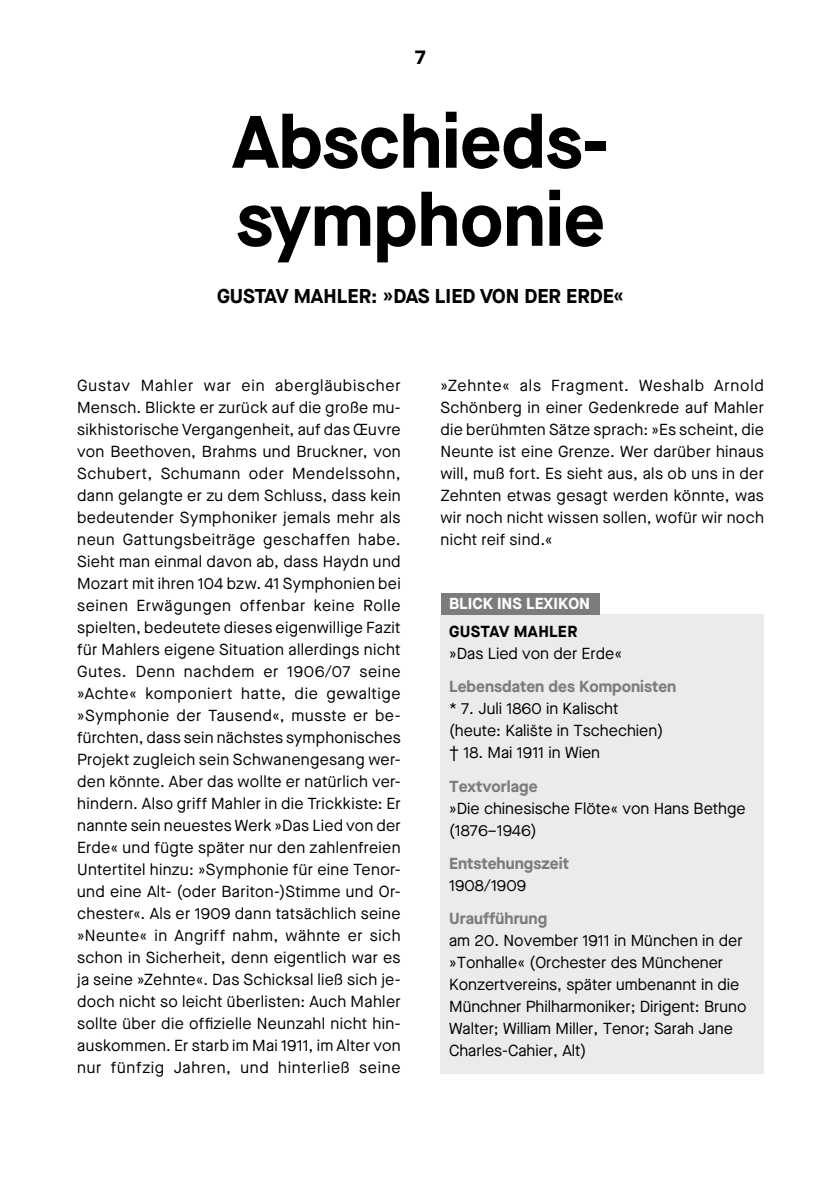
<style>
.page{position:relative;width:840px;height:1191px;background:#fff}
.page>*{position:absolute;margin:0;border:0;box-sizing:border-box;transform-origin:0 0}
.t1{font:700 74px/78px "Maison Neue";color:#000}
.t2{font:700 20px "Maison Neue";color:#000}
.t3{font:16px/22px "Maison Neue";color:#000}
.t4{font:700 16px "Maison Neue";color:#7b7c7b}
.t5{font:700 16px "Maison Neue";color:#fff}
.t6{font:700 16px "Maison Neue";letter-spacing:.02em;color:#000}
</style>
<div class="page">
<div style="left:440px;top:614px;width:323px;height:459px;background:#eaecec"></div>
<div style="left:440px;top:593px;width:159px;height:21px;background:#7b7c7b"></div>
<p class="t2" style="left:415px;top:42px;width:12px">7</p>
<h1 class="t1" style="left:232px;top:101px;width:374px">Abschieds&shy;symphonie</h1>
<p class="t2" style="left:217px;top:282px;width:408px">GUSTAV MAHLER: »DAS LIED VON DER ERDE«</p>
<p class="t3" style="left:77px;top:374px;width:325px;text-align:justify">Gustav Mahler war ein abergläubischer Mensch. Blickte er zurück auf die große mu&shy;sikhistorische Vergangenheit, auf das Œuvre von Beethoven, Brahms und Bruckner, von Schubert, Schumann oder Mendelssohn, dann gelangte er zu dem Schluss, dass kein bedeutender Symphoniker jemals mehr als neun Gattungsbeiträge geschaffen habe.<br>Sieht man einmal davon ab, dass Haydn und Mozart mit ihren 104 bzw. 41 Symphonien bei seinen Erwägungen offenbar keine Rolle spielten, bedeutete dieses eigenwillige Fazit für Mahlers eigene Situation allerdings nicht Gutes. Denn nachdem er 1906/07 seine »Achte« komponiert hatte, die gewaltige »Symphonie der Tausend«, musste er be&shy;fürchten, dass sein nächstes symphonisches Projekt zugleich sein Schwanengesang wer&shy;den könnte. Aber das wollte er natürlich ver&shy;hindern. Also griff Mahler in die Trickkiste: Er nannte sein neuestes Werk »Das Lied von der Erde« und fügte später nur den zahlenfreien Untertitel hinzu: »Symphonie für eine Tenor&shy;und eine Alt- (oder Bariton-)Stimme und Or&shy;chester«. Als er 1909 dann tatsächlich seine »Neunte« in Angriff nahm, wähnte er sich schon in Sicherheit, denn eigentlich war es ja seine »Zehnte«. Das Schicksal ließ sich je&shy;doch nicht so leicht überlisten: Auch Mahler sollte über die offizielle Neunzahl nicht hin&shy;auskommen. Er starb im Mai 1911, im Alter von nur fünfzig Jahren, und hinterließ seine</p>
<p class="t3" style="left:440px;top:374px;width:325px;text-align:justify">»Zehnte« als Fragment. Weshalb Arnold Schönberg in einer Gedenkrede auf Mahler die berühmten Sätze sprach: »Es scheint, die Neunte ist eine Grenze. Wer darüber hinaus will, muß fort. Es sieht aus, als ob uns in der Zehnten etwas gesagt werden könnte, was wir noch nicht wissen sollen, wofür wir noch nicht reif sind.«</p>
<p class="t5" style="left:449px;top:592px;width:142px">BLICK INS LEXIKON</p>
<p class="t6" style="left:449px;top:620px;width:130px">GUSTAV MAHLER</p>
<p class="t3" style="left:449px;top:642px;width:174px">»Das Lied von der Erde«</p>
<p class="t4" style="left:449px;top:675px;width:229px">Lebensdaten des Komponisten</p>
<p class="t3" style="left:449px;top:697px;width:215px">* 7. Juli 1860 in Kalischt (heute: Kalište in Tschechien) † 18. Mai 1911 in Wien</p>
<p class="t4" style="left:449px;top:774px;width:90px">Textvorlage</p>
<p class="t3" style="left:449px;top:796px;width:298px">»Die chinesische Flöte« von Hans Bethge (1876–1946)</p>
<p class="t4" style="left:449px;top:852px;width:121px">Entstehungszeit</p>
<p class="t3" style="left:449px;top:874px;width:78px">1908/1909</p>
<p class="t4" style="left:449px;top:907px;width:100px">Uraufführung</p>
<p class="t3" style="left:449px;top:929px;width:299px">am 20. November 1911 in München in der »Tonhalle« (Orchester des Münchener Konzertvereins, später umbenannt in die Münchner Philharmoniker; Dirigent: Bruno Walter; William Miller, Tenor; Sarah Jane Charles-Cahier, Alt)</p>
</div>
